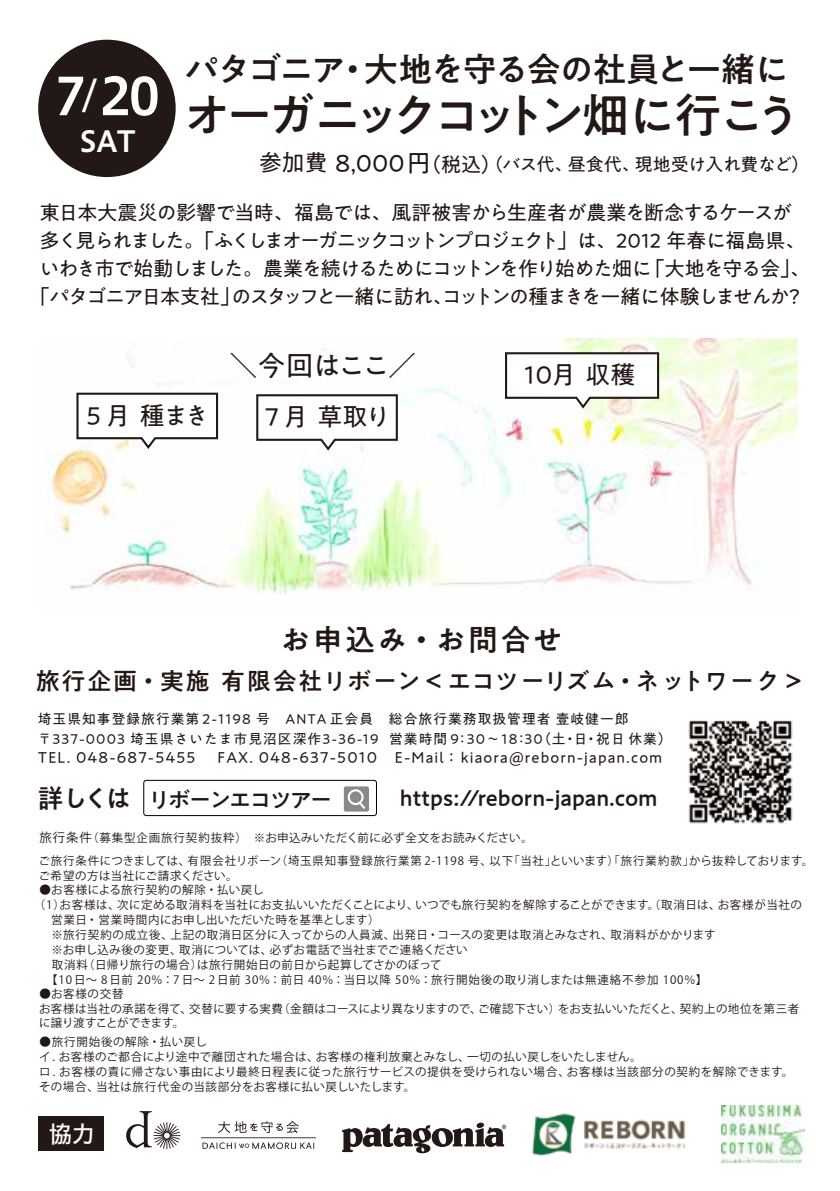
<style>
.page{position:relative;width:840px;height:1191px;background:#fff}
.page>*{position:absolute;margin:0;border:0;box-sizing:border-box;transform-origin:0 0}
.t1{font:51.2px "Hiragino UD Sans Std W6";color:#fff}
.t2{font:500 47px "PA1 Gothic Std";letter-spacing:-.105em;color:#221815}
.t3{font:500 34px "PA1 Gothic Std";letter-spacing:-.05em;color:#221815}
.t4{font:500 30px "PA1 Gothic Std";letter-spacing:.075em;color:#221815}
.t5{font:28.8px "Hiragino UD Sans Std W6";color:#fff}
.t6{font:28px "PA1 Gothic Std";letter-spacing:-.065em;color:#221815}
.t7{font:25px "PA1 Gothic Std";letter-spacing:-.05em;color:#221815}
.t8{font:500 24px "PA1 Gothic Std";letter-spacing:.075em;color:#221815}
.t9{font:23.6px "Hiragino UD Sans Std W5";color:#fff}
.t10{font:500 22px "PA1 Gothic Std";letter-spacing:-.005em;color:#221815}
.t11{font:500 22px "PA1 Gothic Std";letter-spacing:-.085em;color:#221815}
.t12{font:20px/28px "PA1 Gothic Std";letter-spacing:-.065em;color:#221815;text-align:center}
.t13{font:18px "PA1 Gothic Std";letter-spacing:-.025em;color:#221815}
.t14{font:15.2px "PA1 Gothic Std";letter-spacing:.075em;color:#221815}
.t15{font:13.8px/19.4px "PA1 Gothic Std";letter-spacing:.075em;color:#221815}
.t16{font:11.4px/14.8px "Koz Go Pro";letter-spacing:.035em;color:#221815}
.t17{font:11.4px/14.4px "Koz Go Pro";letter-spacing:.015em;color:#221815}
.t18{font:11.4px "Koz Go Pro";letter-spacing:.075em;color:#221815}
.s1{font-size:35.8px}
.s2{font-size:22.8px}
.s3{font-size:24px}
.s4{font-size:20px}
.s5{font-size:26px}
.s6{font-size:12.4px}
</style>
<div class="page">
<img style="left:50px;top:339px;width:746px;height:256px">
<svg style="left:75px;top:391px;width:144px;height:60px"></svg>
<svg style="left:255px;top:393px;width:143px;height:59px"></svg>
<svg style="left:503px;top:351px;width:156px;height:59px"></svg>
<div style="left:38px;top:40px;width:137px;height:137px;background:#221815;border-radius:50%"></div>
<div style="left:38px;top:1116px;width:66px;height:34px;background:#221815"></div>
<img style="left:721px;top:1105px;width:82px;height:57px">
<img style="left:532px;top:1113px;width:154px;height:43px">
<div style="left:143px;top:780px;width:234px;height:36px;border:1px solid #040000;border-radius:3px"></div>
<div style="left:343px;top:786px;width:26px;height:25px;background:#898989;border-radius:2px"></div>
<div style="left:347px;top:789px;width:16px;height:16px;border:2px solid #fff;border-radius:50%"></div>
<svg style="left:356px;top:800px;width:9px;height:9px"></svg>
<img style="left:688px;top:720px;width:105px;height:104px">
<svg style="left:342px;top:1122px;width:164px;height:31px"></svg>
<svg style="left:201px;top:1121px;width:115px;height:28px"></svg>
<svg style="left:126px;top:1111px;width:54px;height:38px"></svg>
<h1 class="t1" style="left:54px;top:57px;width:107px">7<span class="s1">/</span>20</h1>
<h3 class="t5" style="left:79px;top:119px;width:58px">SAT</h3>
<h3 class="t3" style="left:185px;top:49px;width:605px">パタゴニア・大地を守る会の社員と一緒に</h3>
<h2 class="t2" style="left:184px;top:88px;width:618px">オーガニックコットン畑に行こう</h2>
<h3 class="t13" style="left:259px;top:154px;width:551px"><span class="s2">参加費</span> <span class="s3">8,000円</span><span class="s4">（税込）</span>（バス代、昼食代、現地受け入れ費など）</h3>
<h3 class="t12" style="left:30px;top:200px;width:781px">東日本大震災の影響で当時、福島では、風評被害から生産者が農業を断念するケースが<br>多く見られました。「ふくしまオーガニックコットンプロジェクト」は、2012 年春に福島県、いわき市で始動しました。農業を続けるためにコットンを作り始めた畑に「大地を守る会」、「パタゴニア日本支社」のスタッフと一緒に訪れ、コットンの種まきを一緒に体験しませんか？</h3>
<h3 class="t6" style="left:229px;top:350px;width:188px">＼今回はここ／</h3>
<h3 class="t7" style="left:87px;top:401px;width:125px">5 月 種まき</h3>
<h3 class="t7" style="left:265px;top:402px;width:127px">7 月 草取り</h3>
<h3 class="t7" style="left:524px;top:360px;width:113px">10月 収穫</h3>
<h3 class="t4" style="left:280px;top:621px;width:283px">お申込み・お問合せ</h3>
<h3 class="t8" style="left:36px;top:667px;width:810px">旅行企画・実施有限会社リボーン＜エコツーリズム・ネットワーク＞ 　</h3>
<p class="t15" style="left:38px;top:710px;width:635px">埼玉県知事登録旅行業第 2-1198 号　ANTA 正会員　総合旅行業務取扱管理者 壹岐健一郎〒337-0003 埼玉県さいたま市見沼区深作3-36-19 営業時間 9：30～18：30（土・日・祝日 休業）</p>
<h3 class="t14" style="left:38px;top:748px;width:625px">TEL. 048-687-5455 　FAX. 048-637-5010　E-Mail： kiaora@reborn-japan.com</h3>
<h3 class="t11" style="left:37px;top:786px;width:296px"><span class="s5">詳しくは</span> リボーンエコツアー</h3>
<h3 class="t10" style="left:399px;top:785px;width:259px">https://reborn-japan.com</h3>
<p class="t16" style="left:39px;top:826px;width:775px;line-height:23px"><span class="s6">旅行条件</span>（募集型企画旅行契約抜粋） ※お申込みいただく前に必ず全文をお読みください。<br>ご旅行条件につきましては、有限会社リボーン（埼玉県知事登録旅行業第 2-1198 号、以下「当社」といいます）「旅行業約款」から抜粋しております。</p>
<p class="t16" style="left:39px;top:868px;width:200px">ご希望の方は当社にご請求ください。</p>
<p class="t16" style="left:39px;top:883px;width:226px">●お客様による旅行契約の解除・払い戻し</p>
<p class="t16" style="left:34px;top:898px;width:769px">（1）お客様は、次に定める取消料を当社にお支払いいただくことにより、いつでも旅行契約を解除することができます。（取消日は、お客様が当社の</p>
<p class="t17" style="left:39px;top:913px;width:342px">　営業日・営業時間内にお申し出いただいた時を基準とします）</p>
<p class="t16" style="left:51px;top:927px;width:665px">※旅行契約の成立後、上記の取消日区分に入ってからの人員減、出発日・コースの変更は取消とみなされ、取消料がかかります</p>
<p class="t16" style="left:51px;top:942px;width:417px">※お申し込み後の変更、取消については、必ずお電話で当社までご連絡ください</p>
<p class="t16" style="left:39px;top:957px;width:403px">　取消料（日帰り旅行の場合）は旅行開始日の前日から起算してさかのぼって</p>
<p class="t18" style="left:46px;top:972px;width:662px">【10 日～ 8 日前 20％：7 日～ 2 日前 30％：前日 40％：当日以降 50％：旅行開始後の取り消しまたは無連絡不参加 100％】</p>
<p class="t17" style="left:39px;top:987px;width:761px">●お客様の交替<br>お客様は当社の承諾を得て、交替に要する実費（金額はコースにより異なりますので、ご確認下さい）をお支払いいただくと、契約上の地位を第三者に譲り渡すことができます。</p>
<p class="t16" style="left:39px;top:1035px;width:755px">●旅行開始後の解除・払い戻し<br>イ. お客様のご都合により途中で離団された場合は、お客様の権利放棄とみなし、一切の払い戻しをいたしません。<br>ロ . お客様の責に帰さない事由により最終日程表に従った旅行サービスの提供を受けられない場合、お客様は当該部分の契約を解除できます。その場合、当社は旅行代金の当該部分をお客様に払い戻しいたします。</p>
<h3 class="t9" style="left:49px;top:1115px;width:48px">協力</h3>
</div>
